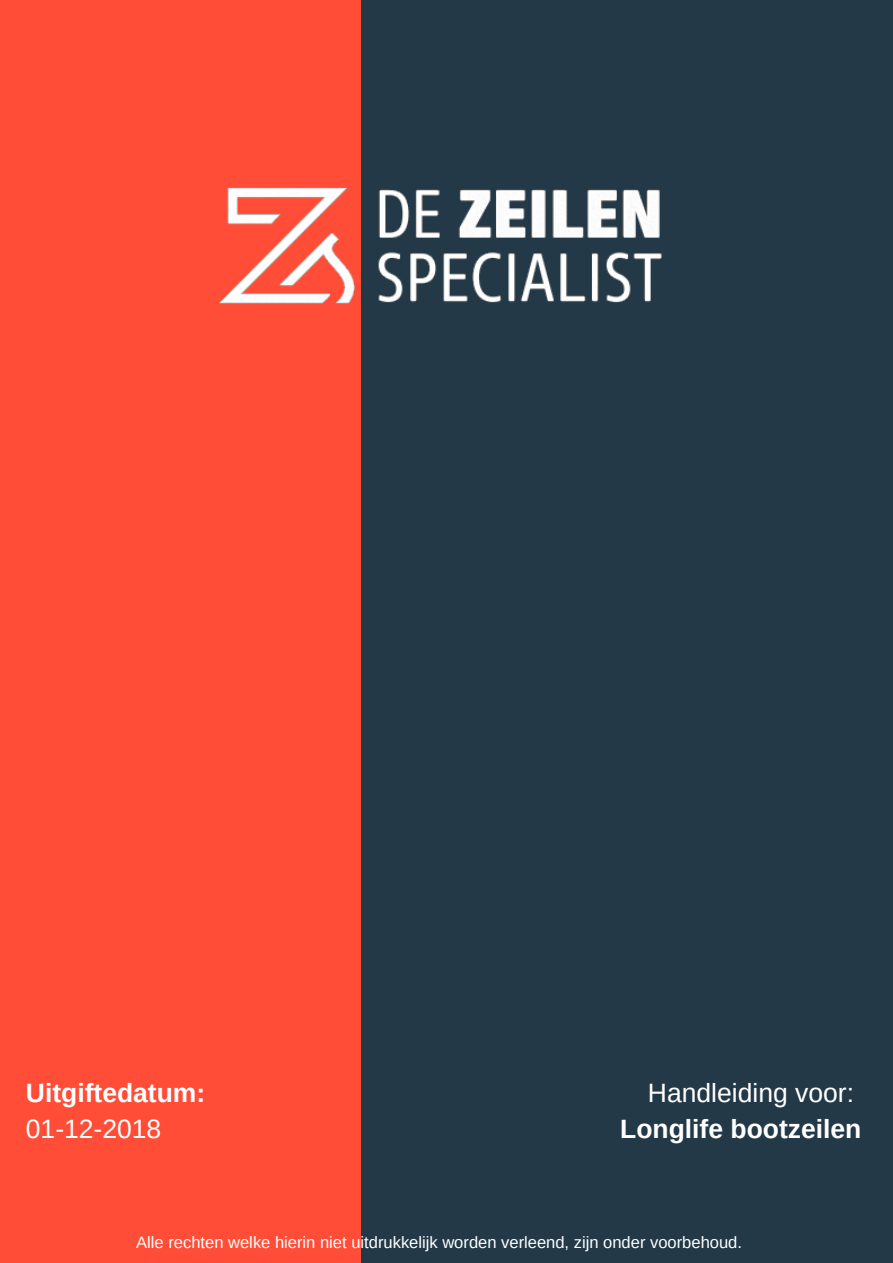
<style>
.page{position:relative;width:893px;height:1263px;background:#233948}
.page>*{position:absolute;margin:0;border:0;box-sizing:border-box;transform-origin:0 0}
.t1{font:700 26.55px "Arimo";color:#fff}
.t2{font:26.55px "Arimo";color:#fff}
.t3{font:16.5px "Arimo";color:#fff}
</style>
<div class="page">
<div style="left:0;top:0;width:360px;height:1263px;background:#ff4d37"></div>
<img style="left:219px;top:171px;width:443px;height:148px">
<h1 class="t1" style="left:26px;top:1078px;width:181px">Uitgiftedatum:</h1>
<h1 class="t2" style="left:26px;top:1114px;width:137px">01-12-2018</h1>
<h1 class="t2" style="left:648px;top:1078px;width:208px">Handleiding voor:</h1>
<h1 class="t1" style="left:620px;top:1114px;width:243px">Longlife bootzeilen</h1>
<p class="t3" style="left:136px;top:1233px;width:607px">Alle rechten welke hierin niet uitdrukkelijk worden verleend, zijn onder voorbehoud.</p>
</div>
